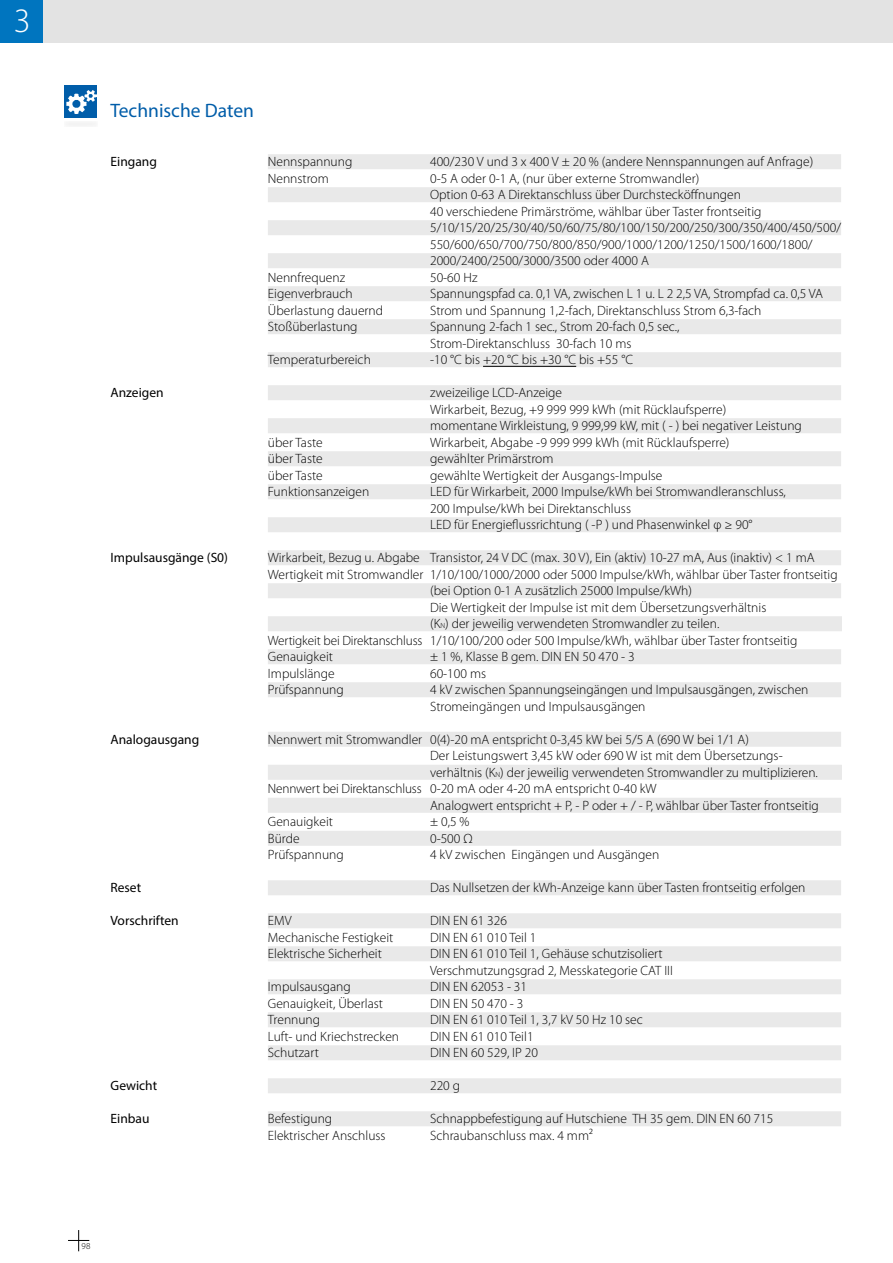
<style>
.page{position:relative;width:893px;height:1263px;background:#fff}
.page>*{position:absolute;margin:0;border:0;box-sizing:border-box;transform-origin:0 0}
.t1{font:300 34.35px "Myriad Pro";color:#fff}
.t2{font:19.5px "Myriad Pro";color:#005da9}
.t3{font:300 13.5px/16.5px "Myriad Pro";color:#000}
.t4{font:13.5px "Myriad Pro";color:#000}
.t5{font:300 9px "Myriad Pro";color:#000}
.s1{font-size:7.5px}
</style>
<div class="page">
<svg style="left:68px;top:1230px;width:21px;height:21px"></svg>
<div style="left:0;top:0;width:893px;height:43px;background:#e3e3e3"></div>
<div style="left:0;top:0;width:43px;height:43px;background:#0075bf"></div>
<div style="left:65px;top:85px;width:32px;height:33px;background:#005da9"></div>
<img style="left:67px;top:90px;width:29px;height:23px">
<div style="left:64px;top:121px;width:34px;height:6px;background:#f4f4f4"></div>
<div style="left:268px;top:154px;width:573px;height:15px;background:#e9e9e9"></div>
<div style="left:268px;top:187px;width:573px;height:15px;background:#e9e9e9"></div>
<div style="left:268px;top:220px;width:573px;height:15px;background:#e9e9e9"></div>
<div style="left:268px;top:253px;width:573px;height:15px;background:#e9e9e9"></div>
<div style="left:268px;top:286px;width:573px;height:15px;background:#e9e9e9"></div>
<div style="left:268px;top:319px;width:573px;height:15px;background:#e9e9e9"></div>
<div style="left:268px;top:352px;width:573px;height:15px;background:#e9e9e9"></div>
<div style="left:268px;top:385px;width:573px;height:15px;background:#e9e9e9"></div>
<div style="left:268px;top:418px;width:573px;height:15px;background:#e9e9e9"></div>
<div style="left:268px;top:451px;width:573px;height:15px;background:#e9e9e9"></div>
<div style="left:268px;top:484px;width:573px;height:15px;background:#e9e9e9"></div>
<div style="left:268px;top:517px;width:573px;height:15px;background:#e9e9e9"></div>
<div style="left:268px;top:550px;width:573px;height:15px;background:#e9e9e9"></div>
<div style="left:268px;top:583px;width:573px;height:15px;background:#e9e9e9"></div>
<div style="left:268px;top:616px;width:574px;height:15px;background:#e9e9e9"></div>
<div style="left:268px;top:649px;width:573px;height:15px;background:#e9e9e9"></div>
<div style="left:268px;top:682px;width:573px;height:15px;background:#e9e9e9"></div>
<div style="left:268px;top:732px;width:573px;height:15px;background:#e9e9e9"></div>
<div style="left:268px;top:765px;width:574px;height:15px;background:#e9e9e9"></div>
<div style="left:268px;top:798px;width:573px;height:15px;background:#e9e9e9"></div>
<div style="left:268px;top:831px;width:573px;height:15px;background:#e9e9e9"></div>
<div style="left:268px;top:880px;width:573px;height:15px;background:#e9e9e9"></div>
<div style="left:268px;top:913px;width:573px;height:15px;background:#e9e9e9"></div>
<div style="left:268px;top:946px;width:573px;height:15px;background:#e9e9e9"></div>
<div style="left:268px;top:979px;width:573px;height:15px;background:#e9e9e9"></div>
<div style="left:268px;top:1012px;width:573px;height:15px;background:#e9e9e9"></div>
<div style="left:268px;top:1045px;width:573px;height:15px;background:#e9e9e9"></div>
<div style="left:268px;top:1078px;width:573px;height:15px;background:#e9e9e9"></div>
<div style="left:268px;top:1111px;width:573px;height:15px;background:#e9e9e9"></div>
<hr style="left:483px;top:366px;width:93px;height:1px;background:#000">
<h1 class="t1" style="left:14px;top:0;width:18px">3</h1>
<h2 class="t2" style="left:111px;top:98px;width:145px">Technische Daten</h2>
<p class="t4" style="left:111px;top:153px;width:48px">Eingang</p>
<p class="t3" style="left:268px;top:153px;width:86px">Nennspannung</p>
<p class="t3" style="left:430px;top:153px;width:385px">400/230 V und 3 x 400 V ± 20 % (andere Nennspannungen auf Anfrage)</p>
<p class="t3" style="left:268px;top:170px;width:62px">Nennstrom</p>
<p class="t3" style="left:430px;top:170px;width:412px">0-5 A oder 0-1 A, (nur über externe Stromwandler)<br>Option 0-63 A Direktanschluss über Durchstecköffnungen<br>40 verschiedene Primärströme, wählbar über Taster frontseitig 5/10/15/20/25/30/40/50/60/75/80/100/150/200/250/300/350/400/450/500/ 550/600/650/700/750/800/850/900/1000/1200/1250/1500/1600/1800/ 2000/2400/2500/3000/3500 oder 4000 A</p>
<p class="t3" style="left:268px;top:269px;width:79px">Nennfrequenz</p>
<p class="t3" style="left:430px;top:269px;width:49px">50-60 Hz</p>
<p class="t3" style="left:268px;top:285px;width:86px">Eigenverbrauch</p>
<p class="t3" style="left:430px;top:285px;width:394px">Spannungspfad ca. 0,1 VA, zwischen L 1 u. L 2 2,5 VA, Strompfad ca. 0,5 VA</p>
<p class="t3" style="left:268px;top:302px;width:117px">Überlastung dauernd</p>
<p class="t3" style="left:430px;top:302px;width:333px">Strom und Spannung 1,2-fach, Direktanschluss Strom 6,3-fach</p>
<p class="t3" style="left:268px;top:318px;width:91px">Stoßüberlastung</p>
<p class="t3" style="left:430px;top:318px;width:251px">Spannung 2-fach 1 sec., Strom 20-fach 0,5 sec.,<br>Strom-Direktanschluss 30-fach 10 ms</p>
<p class="t3" style="left:268px;top:351px;width:104px">Temperaturbereich</p>
<p class="t3" style="left:430px;top:351px;width:205px">-10 °C bis +20 °C bis +30 °C bis +55 °C</p>
<p class="t4" style="left:111px;top:384px;width:55px">Anzeigen</p>
<p class="t3" style="left:430px;top:384px;width:373px">zweizeilige LCD-Anzeige<br>Wirkarbeit, Bezug, +9 999 999 kWh (mit Rücklaufsperre)<br>momentane Wirkleistung, 9 999,99 kW, mit ( - ) bei negativer Leistung</p>
<p class="t3" style="left:268px;top:434px;width:56px">über Taste</p>
<p class="t3" style="left:430px;top:434px;width:301px">Wirkarbeit, Abgabe -9 999 999 kWh (mit Rücklaufsperre)</p>
<p class="t3" style="left:268px;top:450px;width:56px">über Taste</p>
<p class="t3" style="left:430px;top:450px;width:125px">gewählter Primärstrom</p>
<p class="t3" style="left:268px;top:467px;width:56px">über Taste</p>
<p class="t3" style="left:430px;top:467px;width:234px">gewählte Wertigkeit der Ausgangs-Impulse</p>
<p class="t3" style="left:268px;top:483px;width:103px">Funktionsanzeigen</p>
<p class="t3" style="left:430px;top:483px;width:357px">LED für Wirkarbeit, 2000 Impulse/kWh bei Stromwandleranschluss,<br>200 Impulse/kWh bei Direktanschluss<br>LED für Energieflussrichtung ( -P ) und Phasenwinkel φ ≥ 90°</p>
<p class="t4" style="left:111px;top:549px;width:119px">Impulsausgänge (S0)</p>
<p class="t3" style="left:268px;top:549px;width:548px">Wirkarbeit, Bezug u. Abgabe Transistor, 24 V DC (max. 30 V), Ein (aktiv) 10-27 mA, Aus (inaktiv) &lt; 1 mA</p>
<p class="t3" style="left:268px;top:566px;width:571px">Wertigkeit mit Stromwandler 1/10/100/1000/2000 oder 5000 Impulse/kWh, wählbar über Taster frontseitig</p>
<p class="t3" style="left:430px;top:582px;width:263px">(bei Option 0-1 A zusätzlich 25000 Impulse/kWh)</p>
<p class="t3" style="left:430px;top:599px;width:338px">Die Wertigkeit der Impulse ist mit dem Übersetzungsverhältnis</p>
<p class="t3" style="left:430px;top:615px;width:291px">(K<span class="s1">N</span>) der jeweilig verwendeten Stromwandler zu teilen.</p>
<p class="t3" style="left:268px;top:632px;width:531px">Wertigkeit bei Direktanschluss 1/10/100/200 oder 500 Impulse/kWh, wählbar über Taster frontseitig</p>
<p class="t3" style="left:268px;top:648px;width:67px">Genauigkeit</p>
<p class="t3" style="left:430px;top:648px;width:206px">± 1 %, Klasse B gem. DIN EN 50 470 - 3</p>
<p class="t3" style="left:268px;top:665px;width:68px">Impulslänge</p>
<p class="t3" style="left:430px;top:665px;width:58px">60-100 ms</p>
<p class="t3" style="left:268px;top:681px;width:77px">Prüfspannung</p>
<p class="t3" style="left:430px;top:681px;width:380px">4 kV zwischen Spannungseingängen und Impulsausgängen, zwischen<br>Stromeingängen und Impulsausgängen</p>
<p class="t4" style="left:111px;top:731px;width:90px">Analogausgang</p>
<p class="t3" style="left:268px;top:731px;width:483px">Nennwert mit Stromwandler 0(4)-20 mA entspricht 0-3,45 kW bei 5/5 A (690 W bei 1/1 A)</p>
<p class="t3" style="left:430px;top:747px;width:354px">Der Leistungswert 3,45 kW oder 690 W ist mit dem Übersetzungs-</p>
<p class="t3" style="left:430px;top:764px;width:389px">verhältnis (K<span class="s1">N</span>) der jeweilig verwendeten Stromwandler zu multiplizieren.</p>
<p class="t3" style="left:268px;top:780px;width:390px">Nennwert bei Direktanschluss 0-20 mA oder 4-20 mA entspricht 0-40 kW</p>
<p class="t3" style="left:430px;top:797px;width:390px">Analogwert entspricht + P, - P oder + / - P, wählbar über Taster frontseitig</p>
<p class="t3" style="left:268px;top:813px;width:67px">Genauigkeit</p>
<p class="t3" style="left:430px;top:813px;width:41px">± 0,5 %</p>
<p class="t3" style="left:268px;top:830px;width:33px">Bürde</p>
<p class="t3" style="left:430px;top:830px;width:44px">0-500 Ω</p>
<p class="t3" style="left:268px;top:846px;width:77px">Prüfspannung</p>
<p class="t3" style="left:430px;top:846px;width:231px">4 kV zwischen Eingängen und Ausgängen</p>
<p class="t4" style="left:111px;top:879px;width:32px">Reset</p>
<p class="t3" style="left:430px;top:879px;width:377px">Das Nullsetzen der kWh-Anzeige kann über Tasten frontseitig erfolgen</p>
<p class="t4" style="left:111px;top:912px;width:70px">Vorschriften</p>
<p class="t3" style="left:268px;top:912px;width:25px">EMV</p>
<p class="t3" style="left:430px;top:912px;width:78px">DIN EN 61 326</p>
<p class="t3" style="left:268px;top:929px;width:127px">Mechanische Festigkeit</p>
<p class="t3" style="left:430px;top:929px;width:108px">DIN EN 61 010 Teil 1</p>
<p class="t3" style="left:268px;top:945px;width:115px">Elektrische Sicherheit</p>
<p class="t3" style="left:430px;top:945px;width:244px">DIN EN 61 010 Teil 1, Gehäuse schutzisoliert<br>Verschmutzungsgrad 2, Messkategorie CAT III</p>
<p class="t3" style="left:268px;top:978px;width:85px">Impulsausgang</p>
<p class="t3" style="left:430px;top:978px;width:99px">DIN EN 62053 - 31</p>
<p class="t3" style="left:268px;top:995px;width:117px">Genauigkeit, Überlast</p>
<p class="t3" style="left:430px;top:995px;width:95px">DIN EN 50 470 - 3</p>
<p class="t3" style="left:268px;top:1011px;width:54px">Trennung</p>
<p class="t3" style="left:430px;top:1011px;width:214px">DIN EN 61 010 Teil 1, 3,7 kV 50 Hz 10 sec</p>
<p class="t3" style="left:268px;top:1028px;width:133px">Luft- und Kriechstrecken</p>
<p class="t3" style="left:430px;top:1028px;width:105px">DIN EN 61 010 Teil1</p>
<p class="t3" style="left:268px;top:1044px;width:53px">Schutzart</p>
<p class="t3" style="left:430px;top:1044px;width:109px">DIN EN 60 529, IP 20</p>
<p class="t4" style="left:111px;top:1077px;width:48px">Gewicht</p>
<p class="t3" style="left:430px;top:1077px;width:32px">220 g</p>
<p class="t4" style="left:111px;top:1110px;width:40px">Einbau</p>
<p class="t3" style="left:268px;top:1110px;width:66px">Befestigung</p>
<p class="t3" style="left:430px;top:1110px;width:345px">Schnappbefestigung auf Hutschiene TH 35 gem. DIN EN 60 715</p>
<p class="t3" style="left:268px;top:1127px;width:119px">Elektrischer Anschluss</p>
<p class="t3" style="left:430px;top:1127px;width:164px">Schraubanschluss max. 4 mm²</p>
<p class="t5" style="left:82px;top:1241px;width:10px">98</p>
</div>
